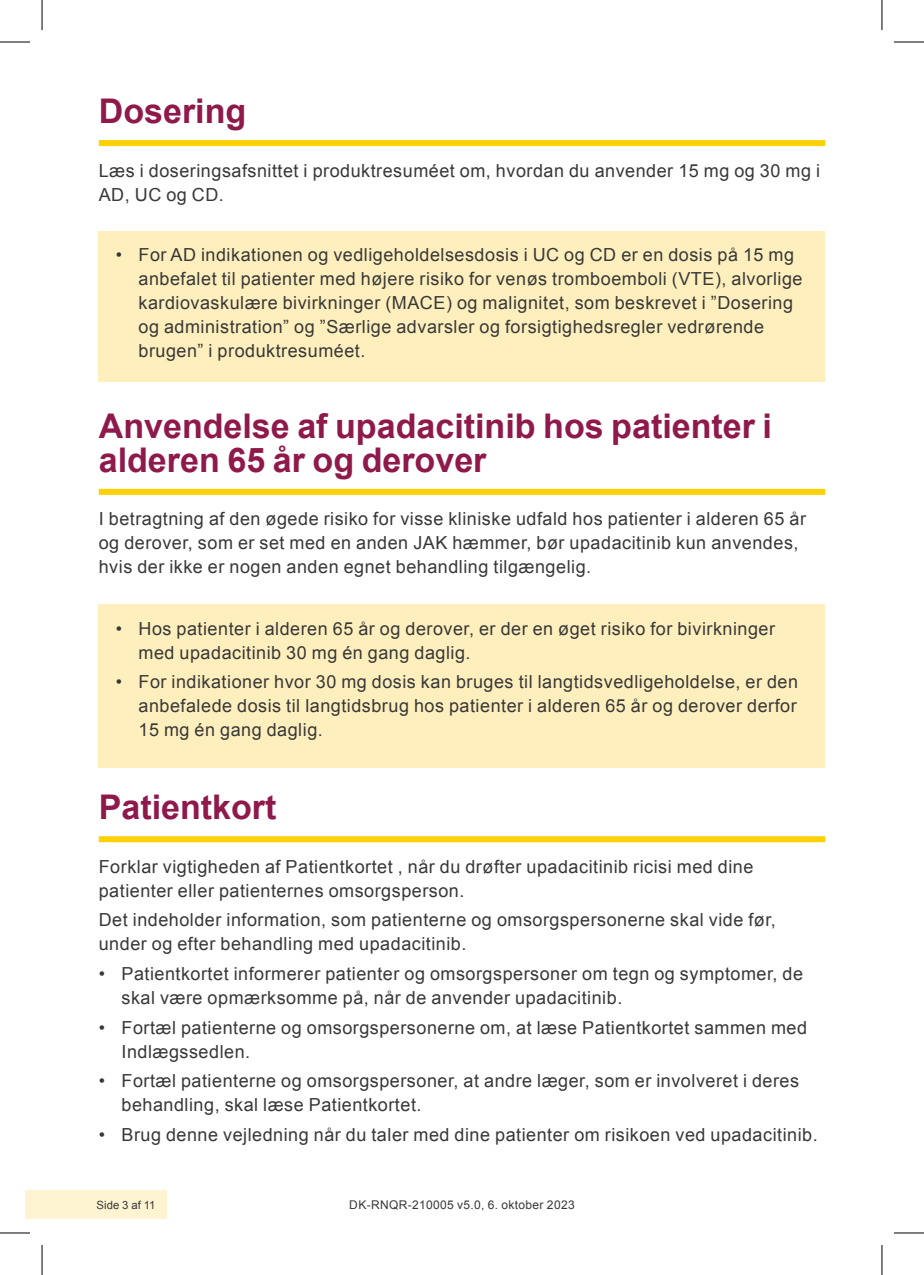
<style>
.page{position:relative;width:924px;height:1275px;background:#fff}
.page>*{position:absolute;margin:0;border:0;box-sizing:border-box;transform-origin:0 0}
.t1{font:700 34px/34px "Arial";color:#8f194a}
.t2{font:18px/24px "Arial";letter-spacing:.03em;color:#383839}
.t3{font:12px "Arial";letter-spacing:.03em;color:#383839}
.t4{font:11.4px "Arial";letter-spacing:.005em;color:#383839}
</style>
<div class="page">
<div style="left:25px;top:1190px;width:142px;height:28px;background:#fef4d2"></div>
<div style="left:99px;top:140px;width:725px;height:6px;background:#fed006"></div>
<div style="left:99px;top:231px;width:725px;height:151px;background:#feefbc"></div>
<div style="left:99px;top:489px;width:725px;height:6px;background:#fed006"></div>
<div style="left:99px;top:605px;width:725px;height:163px;background:#feefbc"></div>
<div style="left:99px;top:836px;width:725px;height:6px;background:#fed006"></div>
<hr style="left:0;top:42px;width:30px;height:1px;background:#000">
<hr style="left:893px;top:42px;width:30px;height:1px;background:#000">
<hr style="left:0;top:1232px;width:30px;height:1px;background:#000">
<hr style="left:893px;top:1232px;width:30px;height:1px;background:#000">
<hr style="left:42px;top:0;width:1px;height:30px;background:#000">
<hr style="left:42px;top:1245px;width:1px;height:30px;background:#000">
<hr style="left:881px;top:0;width:1px;height:30px;background:#000">
<hr style="left:881px;top:1245px;width:1px;height:30px;background:#000">
<h1 class="t1" style="left:99px;top:95px;width:149px">Dosering</h1>
<p class="t2" style="left:99px;top:158px;width:722px">Læs i doseringsafsnittet i produktresuméet om, hvordan du anvender 15 mg og 30 mg i<br>AD, UC og CD.</p>
<p class="t2" style="left:138px;top:243px;width:665px;text-indent:-23px">• For AD indikationen og vedligeholdelsesdosis i UC og CD er en dosis på 15 mg anbefalet til patienter med højere risiko for venøs tromboemboli (VTE), alvorlige kardiovaskulære bivirkninger (MACE) og malignitet, som beskrevet i ”Dosering og administration” og ”Særlige advarsler og forsigtighedsregler vedrørende brugen” i produktresuméet.</p>
<h1 class="t1" style="left:99px;top:410px;width:674px">Anvendelse af upadacitinib hos patienter i alderen 65 år og derover</h1>
<p class="t2" style="left:99px;top:507px;width:708px">I betragtning af den øgede risiko for visse kliniske udfald hos patienter i alderen 65 år og derover, som er set med en anden JAK hæmmer, bør upadacitinib kun anvendes, hvis der ikke er nogen anden egnet behandling tilgængelig.</p>
<p class="t2" style="left:138px;top:616px;width:637px;text-indent:-23px">• Hos patienter i alderen 65 år og derover, er der en øget risiko for bivirkninger med upadacitinib 30 mg én gang daglig.</p>
<p class="t2" style="left:138px;top:670px;width:660px;text-align:justify;text-indent:-23px">• For indikationer hvor 30 mg dosis kan bruges til langtidsvedligeholdelse, er den anbefalede dosis til langtidsbrug hos patienter i alderen 65 år og derover derfor 15 mg én gang daglig.</p>
<h1 class="t1" style="left:99px;top:791px;width:179px">Patientkort</h1>
<p class="t2" style="left:99px;top:854px;width:655px">Forklar vigtigheden af Patientkortet , når du drøfter upadacitinib ricisi med dine patienter eller patienternes omsorgsperson.</p>
<p class="t2" style="left:99px;top:908px;width:678px">Det indeholder information, som patienterne og omsorgspersonerne skal vide før, under og efter behandling med upadacitinib.</p>
<p class="t2" style="left:121px;top:962px;width:683px;text-indent:-23px">• Patientkortet informerer patienter og omsorgspersoner om tegn og symptomer, de skal være opmærksomme på, når de anvender upadacitinib.</p>
<p class="t2" style="left:121px;top:1015px;width:686px;text-indent:-23px">• Fortæl patienterne og omsorgspersonerne om, at læse Patientkortet sammen med<br>Indlægssedlen.</p>
<p class="t2" style="left:121px;top:1069px;width:678px;text-indent:-23px">• Fortæl patienterne og omsorgspersoner, at andre læger, som er involveret i deres behandling, skal læse Patientkortet.</p>
<p class="t2" style="left:99px;top:1123px;width:720px">• Brug denne vejledning når du taler med dine patienter om risikoen ved upadacitinib.</p>
<p class="t4" style="left:96px;top:1197px;width:61px">Side 3 af 11</p>
<p class="t3" style="left:349px;top:1196px;width:227px">DK-RNQR-210005 v5.0, 6. oktober 2023</p>
</div>
